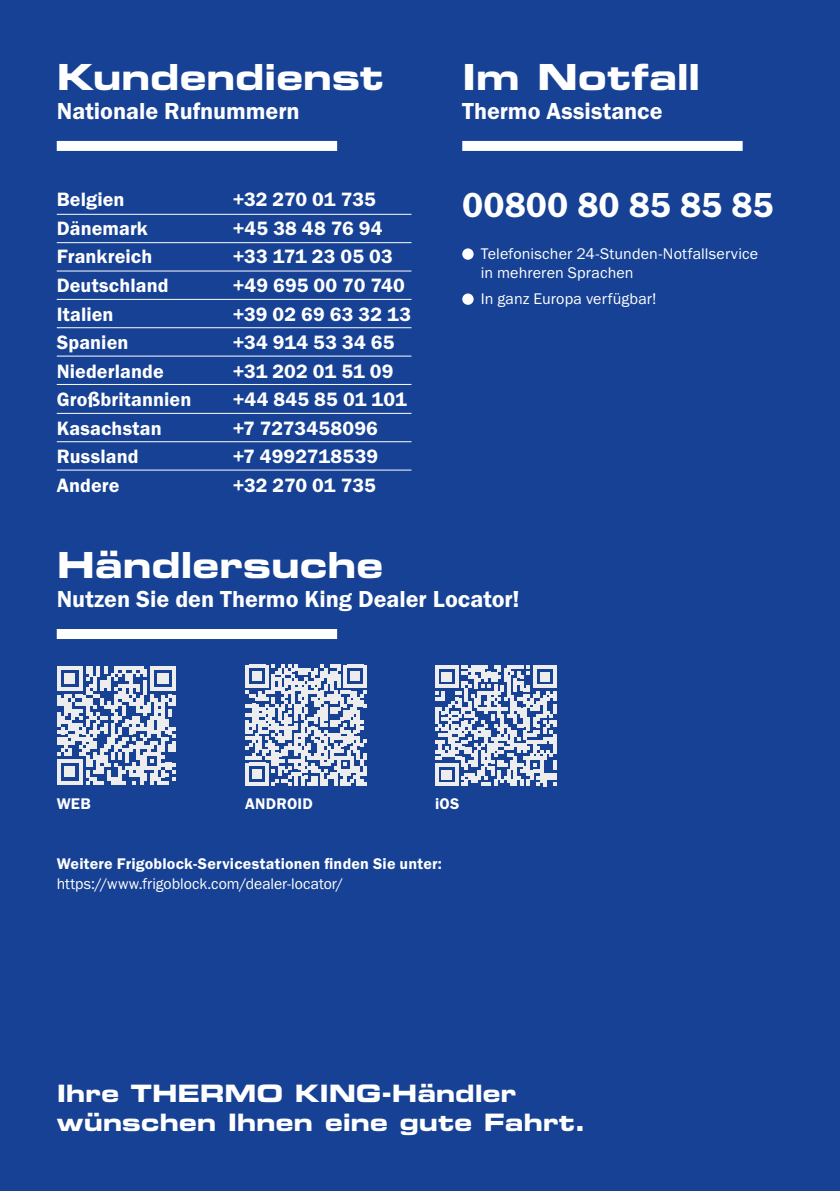
<style>
.page{position:relative;width:840px;height:1191px;background:#fff}
.page>*{position:absolute;margin:0;border:0;box-sizing:border-box;transform-origin:0 0}
.t1{font:36px "Eurostile LT Pro Bold Ex 2";letter-spacing:-.01em;color:#fff}
.t2{font:36px "Franklin Gothic URW Dem";color:#fff}
.t3{font:24px "Franklin Gothic URW Dem";letter-spacing:-.005em;color:#fff}
.t4{font:24px/28.8px "Eurostile LT Pro Bold Ex 2";letter-spacing:-.005em;color:#fff}
.t5{font:20px "Franklin Gothic URW Dem";letter-spacing:.005em;color:#fff}
.t6{font:16px/19.2px "Franklin Gothic URW Boo";letter-spacing:.01em;color:#fff}
.t7{font:16px "Franklin Gothic URW Dem";letter-spacing:.015em;color:#fff}
</style>
<div class="page">
<div style="left:0;top:0;width:839px;height:1191px;background:#164194"></div>
<div style="left:57px;top:141px;width:280px;height:10px;background:#fff"></div>
<hr style="left:57px;top:214px;width:354px;height:1px;background:#fff">
<hr style="left:57px;top:242px;width:354px;height:1px;background:#fff">
<hr style="left:57px;top:271px;width:354px;height:1px;background:#fff">
<hr style="left:57px;top:299px;width:354px;height:1px;background:#fff">
<hr style="left:57px;top:327px;width:354px;height:1px;background:#fff">
<hr style="left:57px;top:356px;width:354px;height:1px;background:#fff">
<hr style="left:57px;top:384px;width:354px;height:1px;background:#fff">
<hr style="left:57px;top:413px;width:354px;height:1px;background:#fff">
<hr style="left:57px;top:441px;width:354px;height:1px;background:#fff">
<hr style="left:57px;top:470px;width:354px;height:1px;background:#fff">
<div style="left:57px;top:629px;width:280px;height:10px;background:#fff"></div>
<div style="left:462px;top:141px;width:280px;height:10px;background:#fff"></div>
<div style="left:462px;top:248px;width:11px;height:12px;background:#fff;border-radius:50%"></div>
<div style="left:462px;top:293px;width:11px;height:12px;background:#fff;border-radius:50%"></div>
<svg style="left:435px;top:665px;width:121px;height:121px"></svg>
<svg style="left:245px;top:664px;width:121px;height:121px"></svg>
<svg style="left:57px;top:666px;width:118px;height:118px"></svg>
<hr style="left:839px;top:0;width:1px;height:1191px;background:#ededed">
<h1 class="t1" style="left:57px;top:51px;width:328px">Kundendienst</h1>
<p class="t3" style="left:57px;top:96px;width:244px">Nationale Rufnummern</p>
<p class="t5" style="left:57px;top:187px;width:69px">Belgien</p>
<p class="t5" style="left:232px;top:187px;width:145px">+32 270 01 735</p>
<p class="t5" style="left:57px;top:216px;width:92px">Dänemark</p>
<p class="t5" style="left:232px;top:216px;width:151px">+45 38 48 76 94</p>
<p class="t5" style="left:57px;top:244px;width:97px">Frankreich</p>
<p class="t5" style="left:232px;top:244px;width:162px">+33 171 23 05 03</p>
<p class="t5" style="left:57px;top:273px;width:113px">Deutschland</p>
<p class="t5" style="left:232px;top:273px;width:173px">+49 695 00 70 740</p>
<p class="t5" style="left:57px;top:301px;width:58px">Italien</p>
<p class="t5" style="left:232px;top:301px;width:180px">+39 02 69 63 32 13</p>
<p class="t5" style="left:57px;top:330px;width:73px">Spanien</p>
<p class="t5" style="left:232px;top:330px;width:163px">+34 914 53 34 65</p>
<p class="t5" style="left:57px;top:358px;width:108px">Niederlande</p>
<p class="t5" style="left:232px;top:358px;width:162px">+31 202 01 51 09</p>
<p class="t5" style="left:57px;top:387px;width:136px">Großbritannien</p>
<p class="t5" style="left:232px;top:387px;width:175px">+44 845 85 01 101</p>
<p class="t5" style="left:57px;top:415px;width:106px">Kasachstan</p>
<p class="t5" style="left:232px;top:415px;width:147px">+7 7273458096</p>
<p class="t5" style="left:57px;top:444px;width:83px">Russland</p>
<p class="t5" style="left:232px;top:444px;width:147px">+7 4992718539</p>
<p class="t5" style="left:57px;top:472px;width:64px">Andere</p>
<p class="t5" style="left:232px;top:472px;width:145px">+32 270 01 735</p>
<h1 class="t1" style="left:462px;top:51px;width:239px">Im Notfall</h1>
<p class="t3" style="left:462px;top:96px;width:202px">Thermo Assistance</p>
<h1 class="t2" style="left:462px;top:183px;width:313px">00800 80 85 85 85</h1>
<p class="t6" style="left:480px;top:244px;width:279px">Telefonischer 24-Stunden-Notfallservice in mehreren Sprachen</p>
<p class="t6" style="left:480px;top:289px;width:177px">In ganz Europa verfügbar!</p>
<h1 class="t1" style="left:57px;top:539px;width:328px">Händlersuche</h1>
<p class="t3" style="left:57px;top:584px;width:464px">Nutzen Sie den Thermo King Dealer Locator!</p>
<p class="t7" style="left:57px;top:794px;width:36px">WEB</p>
<p class="t7" style="left:245px;top:794px;width:69px">ANDROID</p>
<p class="t7" style="left:435px;top:794px;width:26px">iOS</p>
<p class="t7" style="left:57px;top:854px;width:386px">Weitere Frigoblock-Servicestationen finden Sie unter:</p>
<p class="t6" style="left:57px;top:873px;width:288px">https://www.frigoblock.com/dealer-locator/</p>
<p class="t4" style="left:57px;top:1078px;width:530px">Ihre THERMO KING-Händler wünschen Ihnen eine gute Fahrt.</p>
</div>
